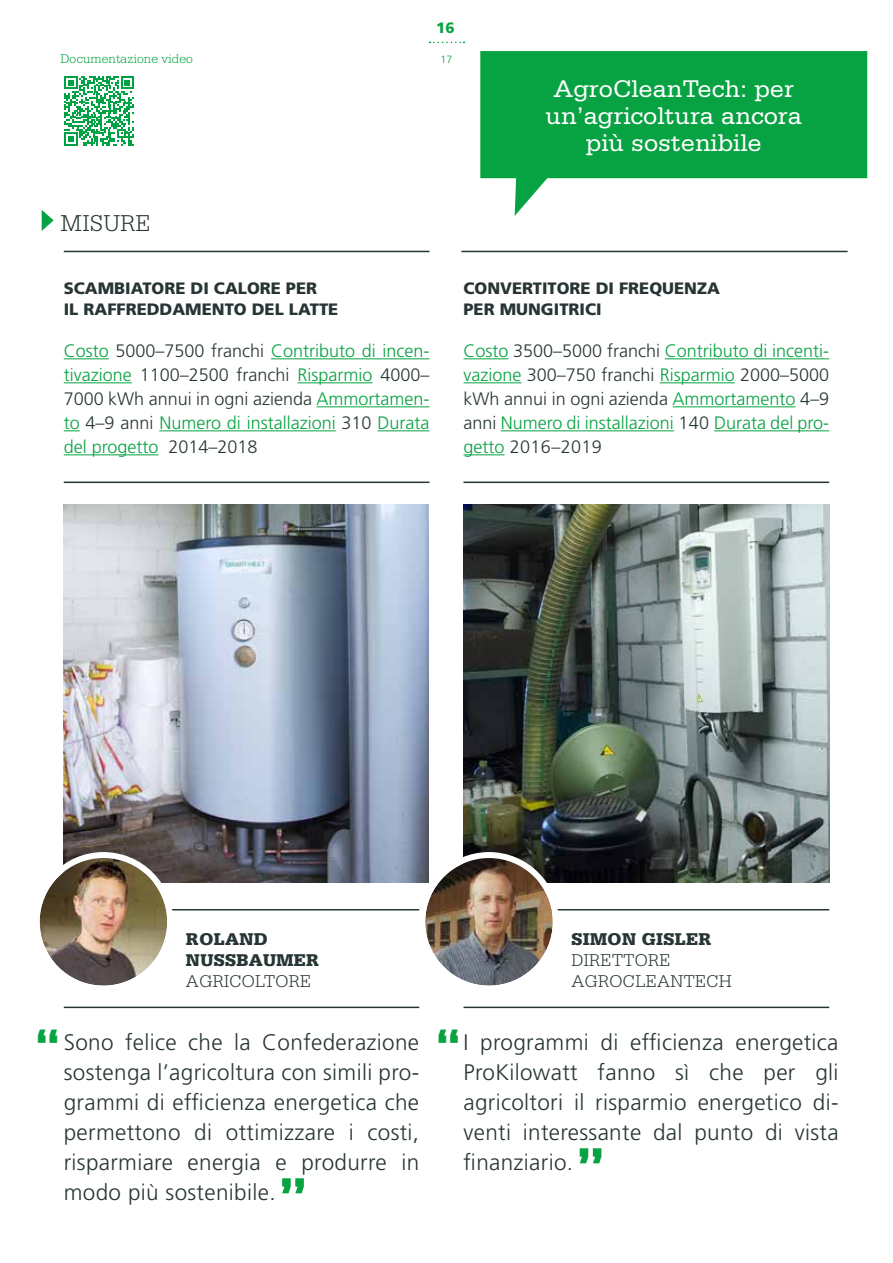
<style>
.page{position:relative;width:893px;height:1263px;background:#fff}
.page>*{position:absolute;margin:0;border:0;box-sizing:border-box;transform-origin:0 0}
.t1{font:900 51px "Serifa Std";color:#07a241}
.t2{font:900 45px "Serifa Std";color:#07a241}
.t3{font:25.5px/27px "Serifa Std";color:#fff;text-align:center}
.t4{font:300 24.3px "Serifa Std";letter-spacing:.02em;color:#283535}
.t5{font:300 22.5px/30px "Frutiger LT Std";letter-spacing:.015em;color:#283535;text-align:justify}
.t6{font:300 18px/24px "Frutiger LT Std";color:#07a241;text-align:justify}
.t7{font:300 18px/21px "Serifa Std";letter-spacing:.02em;color:#283535}
.t8{font:900 18px/21px "Serifa Std";letter-spacing:.02em;color:#283535}
.t9{font:900 16.5px/21px "Frutiger LT Std";color:#283535}
.t10{font:900 15px "Frutiger LT Std";color:#07a241}
.t11{font:300 13.5px "Serifa Std";color:#07a241}
.t12{font:300 10.5px "Frutiger LT Std";color:#07a241}
.s1{color:#283535}
</style>
<div class="page">
<svg style="left:429px;top:42px;width:35px;height:1px"></svg>
<hr style="left:64px;top:251px;width:365px;height:1px;background:#283535">
<hr style="left:461px;top:251px;width:387px;height:1px;background:#283535">
<hr style="left:463px;top:1007px;width:366px;height:1px;background:#283535">
<hr style="left:64px;top:1007px;width:355px;height:1px;background:#283535">
<hr style="left:463px;top:482px;width:366px;height:1px;background:#283535">
<hr style="left:64px;top:482px;width:365px;height:1px;background:#283535">
<hr style="left:463px;top:909px;width:366px;height:1px;background:#283535">
<hr style="left:64px;top:909px;width:355px;height:1px;background:#283535">
<svg style="left:42px;top:210px;width:12px;height:21px"></svg>
<hr style="left:64px;top:358px;width:45px;height:1px;background:#07a241">
<hr style="left:271px;top:358px;width:158px;height:1px;background:#07a241">
<hr style="left:64px;top:382px;width:68px;height:1px;background:#07a241">
<hr style="left:298px;top:382px;width:75px;height:1px;background:#07a241">
<hr style="left:316px;top:406px;width:113px;height:1px;background:#07a241">
<svg style="left:64px;top:430px;width:16px;height:1px"></svg>
<hr style="left:159px;top:430px;width:177px;height:1px;background:#07a241">
<hr style="left:377px;top:430px;width:52px;height:1px;background:#07a241">
<hr style="left:64px;top:454px;width:94px;height:1px;background:#07a241">
<hr style="left:463px;top:358px;width:45px;height:1px;background:#07a241">
<hr style="left:665px;top:358px;width:164px;height:1px;background:#07a241">
<hr style="left:463px;top:382px;width:58px;height:1px;background:#07a241">
<hr style="left:660px;top:382px;width:75px;height:1px;background:#07a241">
<hr style="left:673px;top:406px;width:123px;height:1px;background:#07a241">
<hr style="left:501px;top:430px;width:173px;height:1px;background:#07a241">
<hr style="left:714px;top:430px;width:115px;height:1px;background:#07a241">
<hr style="left:463px;top:454px;width:41px;height:1px;background:#07a241">
<img style="left:63px;top:504px;width:366px;height:378px">
<img style="left:463px;top:504px;width:366px;height:378px">
<svg style="left:480px;top:51px;width:387px;height:165px;fill:#07a241"></svg>
<img style="left:40px;top:858px;width:127px;height:128px;border-radius:64px">
<div style="left:34px;top:852px;width:139px;height:140px;border:6px solid #fff;border-radius:50%"></div>
<img style="left:425px;top:858px;width:128px;height:128px;border-radius:64px">
<div style="left:419px;top:852px;width:140px;height:140px;border:6px solid #fff;border-radius:50%"></div>
<svg style="left:64px;top:76px;width:70px;height:70px"></svg>
<p class="t11" style="left:61px;top:51px;width:134px">DOCUMENTAZIONE VIDEO</p>
<p class="t10" style="left:436px;top:19px;width:20px">16</p>
<p class="t12" style="left:441px;top:53px;width:13px">17</p>
<h3 class="t3" style="left:545px;top:75px;width:258px">AgroCleanTech: per un’agricoltura ancora più sostenibile</h3>
<h3 class="t4" style="left:61px;top:210px;width:91px">MISURE</h3>
<p class="t9" style="left:64px;top:278px;width:255px">SCAMBIATORE DI CALORE PER<br>IL RAFFREDDAMENT</p>
<p class="t9" style="left:234px;top:299px;width:87px">O DEL LATTE</p>
<p class="t6" style="left:64px;top:339px;width:367px">Costo <span class="s1">5000–7500 franchi</span> Contributo di incen&shy;tivazione <span class="s1">1100–2500 franchi</span> Risparmio <span class="s1">4000– 7000 kWh annui in ogni azienda</span> Ammortamen&shy;to <span class="s1">4–9 anni</span> Numero di installazioni <span class="s1">310</span> Durata del progetto <span class="s1">2014–2018</span></p>
<p class="t9" style="left:463px;top:278px;width:36px">CONVE</p>
<p class="t9" style="left:522px;top:278px;width:152px">RTITORE DI FREQUENZ</p>
<p class="t9" style="left:707px;top:278px;width:14px">A</p>
<p class="t9" style="left:463px;top:299px;width:124px">PER MUNGITRICI</p>
<p class="t6" style="left:463px;top:339px;width:367px">Costo <span class="s1">3500–5000 franchi</span> Contributo di incenti&shy;vazione <span class="s1">300–750 franchi</span> Risparmio <span class="s1">2000–5000 kWh annui in ogni azienda</span> Ammortamento <span class="s1">4–9 anni</span> Numero di installazioni <span class="s1">140</span> Durata del pro&shy;getto <span class="s1">2016–2019</span></p>
<p class="t8" style="left:186px;top:928px;width:135px">ROLAND<br>NUSSBAUMER</p>
<p class="t7" style="left:186px;top:971px;width:127px">AGRICOLTORE</p>
<p class="t8" style="left:572px;top:928px;width:141px">SIMON GISLER</p>
<p class="t7" style="left:572px;top:950px;width:162px">DIRETTORE<br>AGROCLEANTECH</p>
<h2 class="t2" style="left:35px;top:1017px;width:27px">“</h2>
<h2 class="t2" style="left:436px;top:1017px;width:27px">“</h2>
<p class="t5" style="left:64px;top:1027px;width:357px">Sono felice che la Confederazione sostenga l’agricoltura con simili pro&shy;grammi di efficienza energetica che permettono di ottimizzare i costi, risparmiare energia e produrre in modo più sostenibile.</p>
<p class="t5" style="left:463px;top:1027px;width:377px">I programmi di efficienza energetica ProKilowatt fanno sì che per gli agricoltori il risparmio energetico di&shy;venti interessante dal punto di vista finanziario.</p>
<h1 class="t1" style="left:576px;top:1135px;width:30px">”</h1>
<h1 class="t1" style="left:279px;top:1165px;width:30px">”</h1>
</div>
